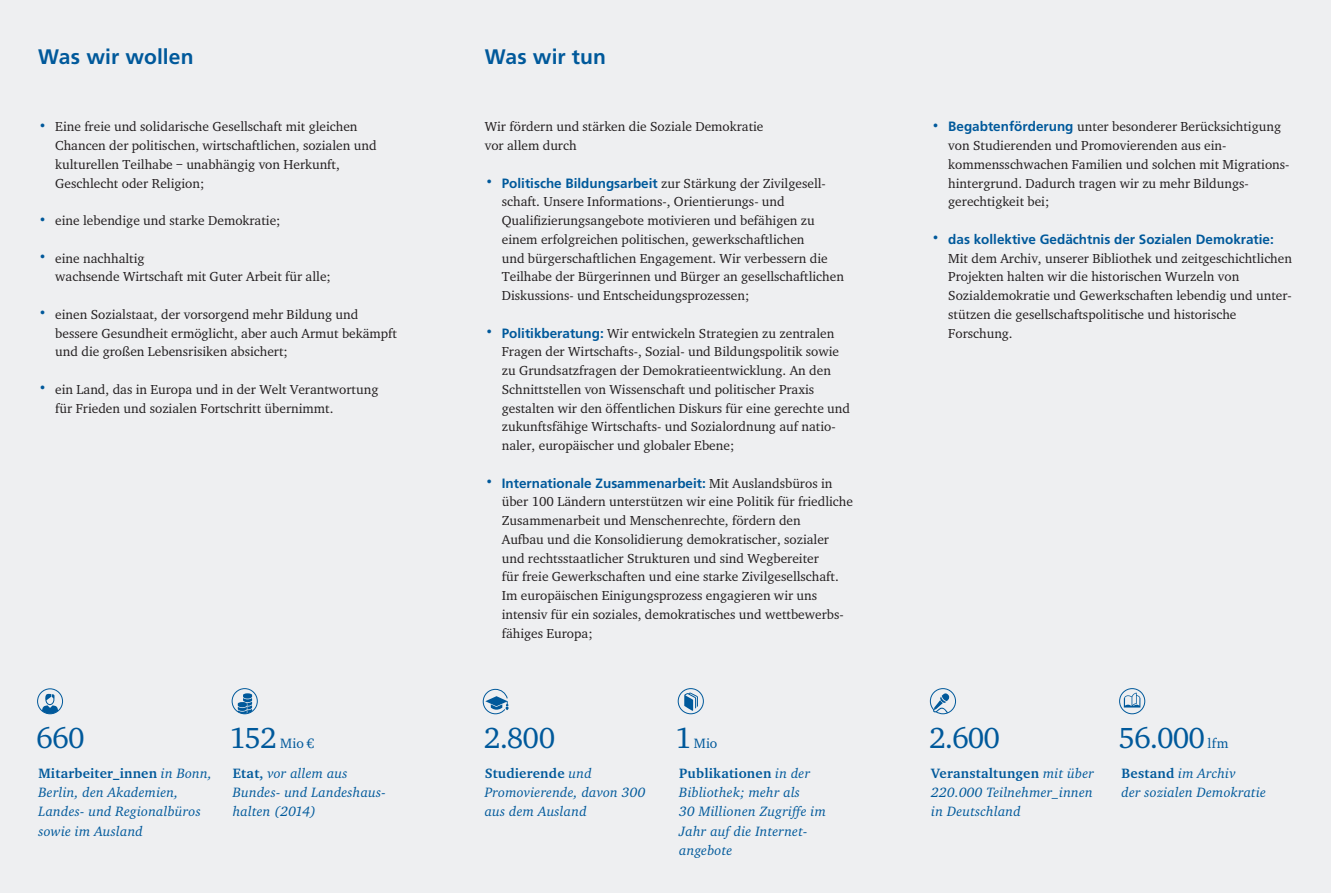
<style>
.page{position:relative;width:1331px;height:893px;background:#eeeff1}
.page>*{position:absolute;margin:0;border:0;box-sizing:border-box;transform-origin:0 0}
.t1{font:30px "Charter EF";letter-spacing:-.03em;color:#00599b}
.t2{font:700 21px "Frutiger CE";letter-spacing:.005em;color:#00599b}
.t3{font:italic 13.95px/19.2px "Charter EF";letter-spacing:.015em;color:#00599b}
.t4{font:13.95px "Charter EF";color:#00599b}
.t5{font:13.5px/18.8px "Charter EF";color:#231f20}
.t6{font:700 13.5px "Frutiger CE";color:#00599b}
.s1{color:#00599b}
.s2{font-family:"Frutiger CE";font-weight:700;color:#00599b}
.s3{font-family:"Charter EF";font-weight:400}
.s4{font-family:"Charter EF";font-weight:400;color:#231f20}
.s5{font-size:13.95px}
.s6{font-family:"Charter";font-size:13.95px}
.s7{font-size:30px}
.s8{font-weight:700;font-style:normal}
</style>
<div class="page">
<svg style="left:238px;top:693px;width:14px;height:21px"></svg>
<div style="left:232px;top:688px;width:26px;height:26px;border:1px solid #00599b;border-radius:50%"></div>
<svg style="left:482px;top:689px;width:27px;height:25px"></svg>
<div style="left:678px;top:688px;width:26px;height:26px;border:1px solid #00599b;border-radius:50%"></div>
<svg style="left:684px;top:692px;width:14px;height:19px"></svg>
<div style="left:1119px;top:688px;width:26px;height:26px;border:1px solid #00599b;border-radius:50%"></div>
<svg style="left:1124px;top:693px;width:16px;height:14px"></svg>
<svg style="left:930px;top:688px;width:26px;height:26px"></svg>
<svg style="left:41px;top:693px;width:17px;height:21px"></svg>
<div style="left:37px;top:688px;width:26px;height:26px;border:1px solid #00599b;border-radius:50%"></div>
<h2 class="t2" style="left:38px;top:44px;width:157px">Was wir wollen</h2>
<h2 class="t2" style="left:485px;top:44px;width:123px">Was wir tun</h2>
<p class="t5" style="left:55px;top:117px;width:323px;text-indent:-17px"><span class="s1">•</span> Eine freie und solidarische Gesellschaft mit gleichen Chancen der politischen, wirtschaftlichen, sozialen und kulturellen Teilhabe – unabhängig von Herkunft, Geschlecht oder Religion;</p>
<p class="t5" style="left:38px;top:211px;width:244px"><span class="s1">•</span> eine lebendige und starke Demokratie;</p>
<p class="t5" style="left:55px;top:248px;width:277px;text-indent:-17px"><span class="s1">•</span> eine nachhaltig<br>wachsende Wirtschaft mit Guter Arbeit für alle;</p>
<p class="t5" style="left:55px;top:305px;width:343px;text-indent:-17px"><span class="s1">•</span> einen Sozialstaat, der vorsorgend mehr Bildung und bessere Gesundheit ermöglicht, aber auch Armut bekämpft und die großen Lebensrisiken absichert;</p>
<p class="t5" style="left:55px;top:380px;width:325px;text-indent:-17px"><span class="s1">•</span> ein Land, das in Europa und in der Welt Verantwortung für Frieden und sozialen Fortschritt übernimmt.</p>
<p class="t5" style="left:485px;top:117px;width:280px">Wir fördern und stärken die Soziale Demokratie vor allem durch</p>
<p class="t5" style="left:502px;top:173px;width:344px;text-indent:-17px"><span class="s1">•</span> <span class="s2">Politische Bildungsarbeit</span> zur Stärkung der Zivilgesell&shy;schaft. Unsere Informations-, Orientierungs- und Qualifizierungsangebote motivieren und befähigen zu einem erfolgreichen politischen, gewerkschaftlichen<br>und bürgerschaftlichen Engagement. Wir verbessern die Teilhabe der Bürgerinnen und Bürger an gesellschaftlichen Diskussions- und Entscheidungsprozessen;</p>
<p class="t5" style="left:502px;top:323px;width:350px;text-indent:-17px"><span class="s1">•</span> <span class="s2">Politikberatung:</span> Wir entwickeln Strategien zu zentralen Fragen der Wirtschafts-, Sozial- und Bildungspolitik sowie zu Grundsatzfragen der Demokratieentwicklung. An den Schnittstellen von Wissenschaft und politischer Praxis gestalten wir den öffentlichen Diskurs für eine gerechte und zukunftsfähige Wirtschafts- und Sozialordnung auf natio&shy;naler, europäischer und globaler Ebene;</p>
<p class="t6" style="left:485px;top:475px;width:349px"><span class="s3">•</span> Internationale Zusammenarbeit: <span class="s4">Mit Auslandsbüros in</span></p>
<p class="t5" style="left:502px;top:492px;width:353px">über 100 Ländern unterstützen wir eine Politik für friedliche Zusammenarbeit und Menschenrechte, fördern den<br>Aufbau und die Konsolidierung demokratischer, sozialer und rechtsstaatlicher Strukturen und sind Wegbereiter<br>für freie Gewerkschaften und eine starke Zivilgesellschaft.<br>Im europäischen Einigungsprozess engagieren wir uns intensiv für ein soziales, demokratisches und wettbewerbs&shy;fähiges Europa;</p>
<p class="t5" style="left:948px;top:117px;width:343px;text-indent:-17px"><span class="s1">•</span> <span class="s2">Begabtenförderung</span> unter besonderer Berücksichtigung von Studierenden und Promovierenden aus ein&shy;kommensschwachen Familien und solchen mit Migrations&shy;hintergrund. Dadurch tragen wir zu mehr Bildungs&shy;gerechtigkeit bei;</p>
<p class="t6" style="left:931px;top:231px;width:344px"><span class="s3">•</span> das kollektive Gedächtnis der Sozialen Demokratie:</p>
<p class="t5" style="left:948px;top:248px;width:345px">Mit dem Archiv, unserer Bibliothek und zeitgeschichtlichen Projekten halten wir die historischen Wurzeln von Sozialdemokratie und Gewerkschaften lebendig und unter&shy;stützen die gesellschaftspolitische und historische Forschung.</p>
<h1 class="t1" style="left:36px;top:720px;width:50px">660</h1>
<h1 class="t1" style="left:230px;top:720px;width:86px">152 <span class="s5">Mio</span> <span class="s6">¤</span></h1>
<h1 class="t1" style="left:484px;top:720px;width:73px">2.800</h1>
<p class="t4" style="left:675px;top:735px;width:44px"><span class="s7">1</span> Mio</p>
<h1 class="t1" style="left:929px;top:720px;width:72px">2.600</h1>
<h1 class="t1" style="left:1118px;top:720px;width:112px">56.000 <span class="s5">lfm</span></h1>
<p class="t3" style="left:39px;top:764px;width:175px"><span class="s8">Mitarbeiter_innen</span> in Bonn,<br>Berlin, den Akademien,<br>Landes- und Regionalbüros sowie im Ausland</p>
<p class="t3" style="left:233px;top:764px;width:154px"><span class="s8">Etat,</span> vor allem aus<br>Bundes- und Landeshaus&shy;halten (2014)</p>
<p class="t3" style="left:485px;top:764px;width:162px"><span class="s8">Studierende</span> und<br>Promovierende, davon 300 aus dem Ausland</p>
<p class="t3" style="left:679px;top:764px;width:148px"><span class="s8">Publikationen</span> in der<br>Bibliothek; mehr als<br>30 Millionen Zugriffe im<br>Jahr auf die Internet&shy;angebote</p>
<p class="t3" style="left:931px;top:764px;width:164px;text-align:justify"><span class="s8">Veranstaltungen</span> mit über 220.000 Teilnehmer_innen in Deutschland</p>
<p class="t3" style="left:1121px;top:764px;width:146px"><span class="s8">Bestand</span> im Archiv<br>der sozialen Demokratie</p>
</div>
